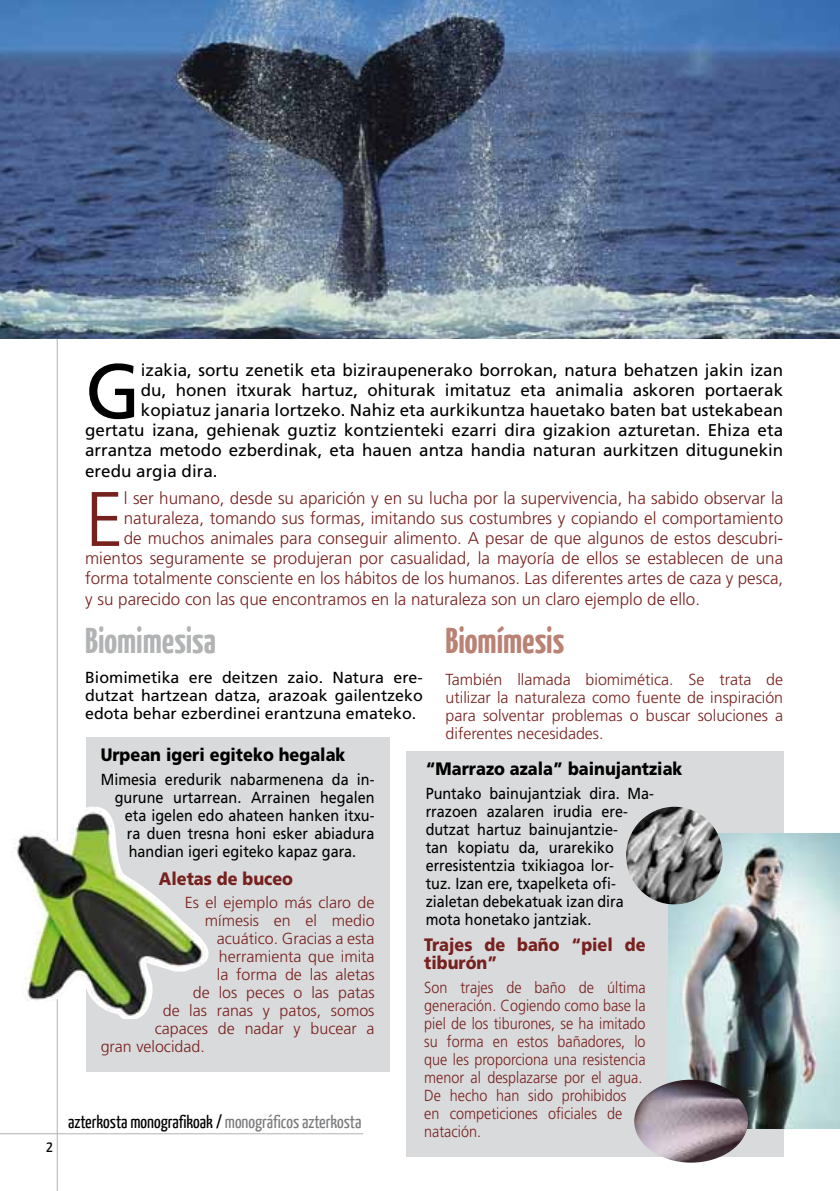
<style>
.page{position:relative;width:840px;height:1191px;background:#fff}
.page>*{position:absolute;margin:0;border:0;box-sizing:border-box;transform-origin:0 0}
.t1{font:77.2px "Frutiger";color:#000}
.t2{font:300 77.2px "Frutiger";color:#77211f}
.t3{font:700 36px "Yanone Kaffeesatz";color:#b1b3b4}
.t4{font:700 36px "Yanone Kaffeesatz";color:#ba8274}
.t5{font:900 18px "Frutiger";color:#000;scale:.9 1}
.t6{font:18px "Yanone Kaffeesatz";color:#000}
.t7{font:900 18px/18px "Frutiger";color:#77211f;scale:.9 1}
.t8{font:300 17px "Frutiger";color:#77211f}
.t9{font:17px "Frutiger";color:#000}
.t10{font:16px/18px "Frutiger";color:#000;scale:.9 1}
.t11{font:300 16px/18px "Frutiger";color:#77211f;text-align:justify}
.t12{font:300 16px/18px "Frutiger";color:#77211f;scale:.9 1}
.t13{font:16px/18px "Frutiger";color:#000;text-align:justify}
.t14{font:16px "Yanone Kaffeesatz";color:#000}
.s1{color:#7b7c7e}
</style>
<div class="page">
<hr style="left:57px;top:0;width:1px;height:1191px;background:#b1b3b4">
<hr style="left:0;top:1133px;width:363px;height:1px;background:#b1b3b4">
<img style="left:0;top:0;width:839px;height:339px">
<div style="left:86px;top:737px;width:304px;height:334px;background:#d9dadb"></div>
<div style="left:405px;top:751px;width:377px;height:406px;background:#d9dadb"></div>
<img style="left:12px;top:806px;width:197px;height:213px">
<img style="left:668px;top:833px;width:171px;height:295px">
<img style="left:626px;top:806px;width:96px;height:98px">
<img style="left:634px;top:1079px;width:113px;height:83px">
<p class="t14" style="left:46px;top:1135px;width:8px">2</p>
<h1 class="t1" style="left:85px;top:346px;width:57px">G</h1>
<p class="t9" style="left:141px;top:360px;width:643px">izakia, sortu zenetik eta biziraupenerako borrokan, natura behatzen jakin izan</p>
<p class="t9" style="left:141px;top:380px;width:643px">du, honen itxurak hartuz, ohiturak imitatuz eta animalia askoren portaerak</p>
<p class="t9" style="left:141px;top:400px;width:643px">kopiatuz janaria lortzeko. Nahiz eta aurkikuntza hauetako baten bat ustekabean</p>
<p class="t9" style="left:85px;top:420px;width:699px">gertatu izana, gehienak guztiz kontzienteki ezarri dira gizakion azturetan. Ehiza eta</p>
<p class="t9" style="left:85px;top:440px;width:699px">arrantza metodo ezberdinak, eta hauen antza handia naturan aurkitzen ditugunekin</p>
<p class="t9" style="left:85px;top:461px;width:134px">eredu argia dira.</p>
<h1 class="t2" style="left:85px;top:475px;width:40px">E</h1>
<p class="t8" style="left:124px;top:488px;width:660px">l ser humano, desde su aparición y en su lucha por la supervivencia, ha sabido observar la</p>
<p class="t8" style="left:124px;top:508px;width:660px">naturaleza, tomando sus formas, imitando sus costumbres y copiando el comportamiento</p>
<p class="t8" style="left:124px;top:528px;width:660px">de muchos animales para conseguir alimento. A pesar de que algunos de estos descubri-</p>
<p class="t8" style="left:85px;top:548px;width:699px">mientos seguramente se produjeran por casualidad, la mayoría de ellos se establecen de una</p>
<p class="t8" style="left:85px;top:568px;width:699px">forma totalmente consciente en los hábitos de los humanos. Las diferentes artes de caza y pesca,</p>
<p class="t8" style="left:85px;top:589px;width:616px">y su parecido con las que encontramos en la naturaleza son un claro ejemplo de ello.</p>
<h2 class="t3" style="left:85px;top:617px;width:132px">Biomimesisa</h2>
<p class="t13" style="left:85px;top:668px;width:339px">Biomimetika ere deitzen zaio. Natura ere&shy;dutzat hartzean datza, arazoak gailentzeko edota behar ezberdinei erantzuna emateko.</p>
<h2 class="t4" style="left:445px;top:617px;width:120px">Biomímesis</h2>
<p class="t11" style="left:445px;top:670px;width:339px">También llamada biomimética. Se trata de utilizar la naturaleza como fuente de inspiración para solventar problemas o buscar soluciones a diferentes necesidades.</p>
<p class="t5" style="left:101px;top:744px;width:273px">Urpean igeri egiteko hegalak</p>
<p class="t10" style="left:101px;top:770px;width:305px">Mimesia eredurik nabarmenena da in-</p>
<p class="t10" style="left:115px;top:788px;width:290px">gurune urtarrean. Arrainen hegalen</p>
<p class="t10" style="left:125px;top:806px;width:279px">eta igelen edo ahateen hanken itxu-</p>
<p class="t10" style="left:127px;top:824px;width:277px">ra duen tresna honi esker abiadura</p>
<p class="t10" style="left:129px;top:842px;width:254px">handian igeri egiteko kapaz gara.</p>
<p class="t7" style="left:159px;top:869px;width:151px">Aletas de buceo</p>
<p class="t11" style="left:185px;top:893px;width:191px">Es el ejemplo más claro de</p>
<p class="t11" style="left:205px;top:911px;width:171px">mímesis en el medio</p>
<p class="t11" style="left:217px;top:929px;width:159px">acuático. Gracias a esta</p>
<p class="t11" style="left:219px;top:947px;width:157px">herramienta que imita</p>
<p class="t11" style="left:217px;top:965px;width:159px">la forma de las aletas</p>
<p class="t11" style="left:193px;top:983px;width:183px">de los peces o las patas</p>
<p class="t11" style="left:163px;top:1001px;width:213px">de las ranas y patos, somos</p>
<p class="t11" style="left:155px;top:1019px;width:221px">capaces de nadar y bucear a</p>
<p class="t11" style="left:101px;top:1037px;width:106px">gran velocidad.</p>
<p class="t6" style="left:68px;top:1109px;width:295px">azterkosta monografikoak / <span class="s1">monográficos azterkosta</span></p>
<p class="t5" style="left:425px;top:758px;width:287px">“Marrazo azala” bainujantziak</p>
<p class="t10" style="left:425px;top:784px;width:255px">Puntako bainujantziak dira. Ma&shy;rrazoen azalaren irudia ere&shy;dutzat hartuz bainujantzie-<br>tan kopiatu da, urarekiko erresistentzia txikiagoa lor-<br>tuz. Izan ere, txapelketa ofi&shy;zialetan debekatuak izan dira mota honetako jantziak.</p>
<p class="t7" style="left:424px;top:935px;width:247px">Trajes de baño “piel de tiburón”</p>
<p class="t12" style="left:424px;top:978px;width:247px">Son trajes de baño de última generación. Cogiendo como base la piel de los tiburones, se ha imitado su forma en estos bañadores, lo que les proporciona una resistencia menor al desplazarse por el agua.<br>De hecho han sido prohibidos en competiciones oficiales de natación.</p>
</div>
